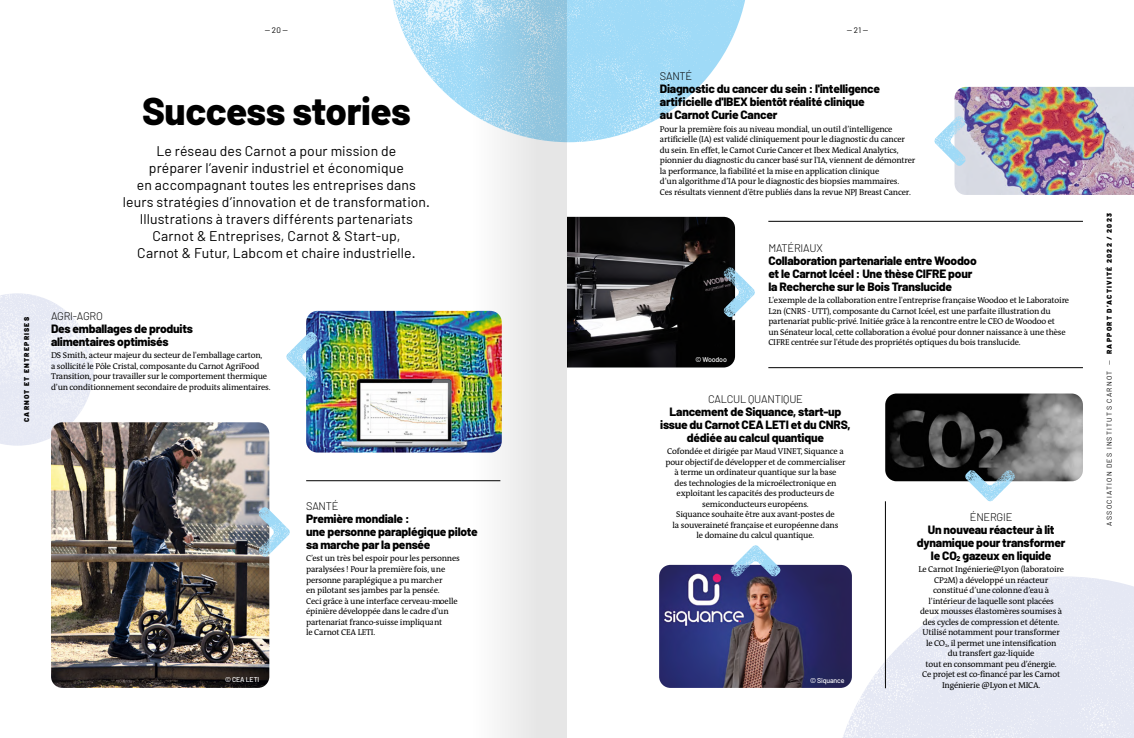
<style>
.page{position:relative;width:1134px;height:738px;background:#fff}
.page>*{position:absolute;margin:0;border:0;box-sizing:border-box;transform-origin:0 0}
.t1{font:800 38.5px "Barlow";letter-spacing:-.015em;color:#000}
.t2{font:14px/17px "Barlow";letter-spacing:.005em;color:#000;text-align:center}
.t3{font:800 12px/13px "Barlow";letter-spacing:-.02em;color:#000}
.t4{font:300 11px "Barlow";letter-spacing:-.02em;color:#000}
.t5{font:8.5px/10.5px "The Antiqua B";letter-spacing:-.02em;color:#000}
.t6{font:8px "Barlow";color:#000}
.t7{font:7px "Barlow";letter-spacing:.18em;color:#000}
.t8{font:500 7px "Barlow";letter-spacing:-.02em;color:#fff}
.t9{font:900 7px "Barlow";letter-spacing:.17em;color:#000}
.s1{font-weight:900}
</style>
<div class="page">
<img style="left:0;top:293px;width:94px;height:152px">
<img style="left:842px;top:576px;width:292px;height:161px">
<img style="left:393px;top:0;width:352px;height:142px">
<img style="left:659px;top:564px;width:193px;height:123px">
<img style="left:306px;top:310px;width:128px;height:142px">
<hr style="left:768px;top:221px;width:315px;height:1px;background:#000">
<hr style="left:768px;top:367px;width:315px;height:1px;background:#000">
<hr style="left:885px;top:501px;width:1px;height:186px;background:#000">
<img style="left:51px;top:422px;width:218px;height:265px">
<hr style="left:306px;top:480px;width:194px;height:1px;background:#000">
<img style="left:954px;top:87px;width:180px;height:108px">
<img style="left:567px;top:217px;width:168px;height:150px">
<img style="left:286px;top:331px;width:32px;height:51px">
<img style="left:258px;top:507px;width:32px;height:50px">
<img style="left:723px;top:267px;width:32px;height:50px">
<img style="left:934px;top:116px;width:32px;height:50px">
<img style="left:730px;top:545px;width:51px;height:31px">
<img style="left:885px;top:393px;width:198px;height:88px">
<img style="left:965px;top:469px;width:50px;height:32px">
<svg style="left:434px;top:0;width:133px;height:737px"></svg>
<p class="t9" style="left:21px;top:421px;width:106px;rotate:-90deg">CARNOT ET ENTREPRISES</p>
<p class="t6" style="left:265px;top:25px;width:25px">— 20 —</p>
<p class="t6" style="left:847px;top:25px;width:23px">— 21 —</p>
<h1 class="t1" style="left:142px;top:82px;width:270px">Success stories</h1>
<p class="t2" style="left:123px;top:142px;width:309px">Le réseau des Carnot a pour mission de<br>préparer l’avenir industriel et économique<br>en accompagnant toutes les entreprises dans leurs stratégies d’innovation et de transformation.<br>Illustrations à travers différents partenariats Carnot &amp; Entreprises, Carnot &amp; Start-up,<br>Carnot &amp; Futur, Labcom et chaire industrielle.</p>
<p class="t4" style="left:51px;top:308px;width:53px">AGRI-AGRO</p>
<h3 class="t3" style="left:51px;top:321px;width:143px">Des emballages de produits alimentaires optimisés</h3>
<p class="t5" style="left:51px;top:350px;width:221px">DS Smith, acteur majeur du secteur de l'emballage carton,<br>a sollicité le Pôle Cristal, composante du Carnot AgriFood Transition, pour travailler sur le comportement thermique d’un conditionnement secondaire de produits alimentaires.</p>
<p class="t4" style="left:660px;top:68px;width:34px">SANTÉ</p>
<h3 class="t3" style="left:660px;top:81px;width:222px">Diagnostic du cancer du sein : l'intelligence artificielle d'IBEX bientôt réalité clinique au Carnot Curie Cancer</h3>
<p class="t5" style="left:660px;top:124px;width:257px">Pour la première fois au niveau mondial, un outil d’intelligence artificielle (IA) est validé cliniquement pour le diagnostic du cancer du sein. En effet, le Carnot Curie Cancer et Ibex Medical Analytics, pionnier du diagnostic du cancer basé sur l'IA, viennent de démontrer la performance, la fiabilité et la mise en application clinique<br>d’un algorithme d’IA pour le diagnostic des biopsies mammaires.<br>Ces résultats viennent d’être publiés dans la revue NPJ Breast Cancer.</p>
<p class="t8" style="left:695px;top:353px;width:33px">© Woodoo</p>
<p class="t4" style="left:768px;top:239px;width:56px">MATÉRIAUX</p>
<h3 class="t3" style="left:768px;top:253px;width:210px">Collaboration partenariale entre Woodoo et le Carnot Icéel : Une thèse CIFRE pour la Recherche sur le Bois Translucide</h3>
<p class="t5" style="left:768px;top:295px;width:302px">L'exemple de la collaboration entre l'entreprise française Woodoo et le Laboratoire L2n (CNRS - UTT), composante du Carnot Icéel, est une parfaite illustration du partenariat public-privé. Initiée grâce à la rencontre entre le CEO de Woodoo et<br>un Sénateur local, cette collaboration a évolué pour donner naissance à une thèse CIFRE centrée sur l'étude des propriétés optiques du bois translucide.</p>
<p class="t4" style="left:306px;top:497px;width:34px">SANTÉ</p>
<h3 class="t3" style="left:306px;top:511px;width:173px">Première mondiale :<br>une personne paraplégique pilote sa marche par la pensée</h3>
<p class="t5" style="left:306px;top:553px;width:155px">C’est un très bel espoir pour les personnes paralysées ! Pour la première fois, une personne paraplégique a pu marcher<br>en pilotant ses jambes par la pensée.<br>Ceci grâce à une interface cerveau-moelle épinière développée dans le cadre d’un partenariat franco-suisse impliquant<br>le Carnot CEA LETI.</p>
<p class="t4" style="left:708px;top:390px;width:97px">CALCUL QUANTIQUE</p>
<h3 class="t3" style="left:660px;top:403px;width:192px;text-align:center">Lancement de Siquance, start-up issue du Carnot CEA LETI et du CNRS, dédiée au calcul quantique</h3>
<p class="t5" style="left:665px;top:446px;width:182px;text-align:center">Cofondée et dirigée par Maud VINET, Siquance a pour objectif de développer et de commercialiser à terme un ordinateur quantique sur la base<br>des technologies de la microélectronique en exploitant les capacités des producteurs de semiconducteurs européens.<br>Siquance souhaite être aux avant-postes de<br>la souveraineté française et européenne dans<br>le domaine du calcul quantique.</p>
<p class="t8" style="left:225px;top:674px;width:36px">© CEA LETI</p>
<p class="t8" style="left:810px;top:674px;width:36px">© Siquance</p>
<p class="t4" style="left:970px;top:508px;width:44px">ÉNERGIE</p>
<h3 class="t3" style="left:917px;top:521px;width:150px;text-align:center">Un nouveau réacteur à lit dynamique pour transformer le CO<sub>2</sub> gazeux en liquide</h3>
<p class="t5" style="left:918px;top:564px;width:147px;text-align:center">Le Carnot Ingénierie@Lyon (laboratoire CP2M) a développé un réacteur constitué d’une colonne d’eau à l’intérieur de laquelle sont placées deux mousses élastomères soumises à des cycles de compression et détente.<br>Utilisé notamment pour transformer le CO<sub>2</sub>, il permet une intensification<br>du transfert gaz-liquide<br>tout en consommant peu d’énergie.<br>Ce projet est co-financé par les Carnot Ingénierie @Lyon et MICA.</p>
<p class="t7" style="left:1105px;top:525px;width:314px;rotate:-90deg">ASSOCIATION DES INSTITUTS CARNOT — <span class="s1">RAPPORT D’ACTIVITÉ 2022 / 2023</span></p>
</div>
